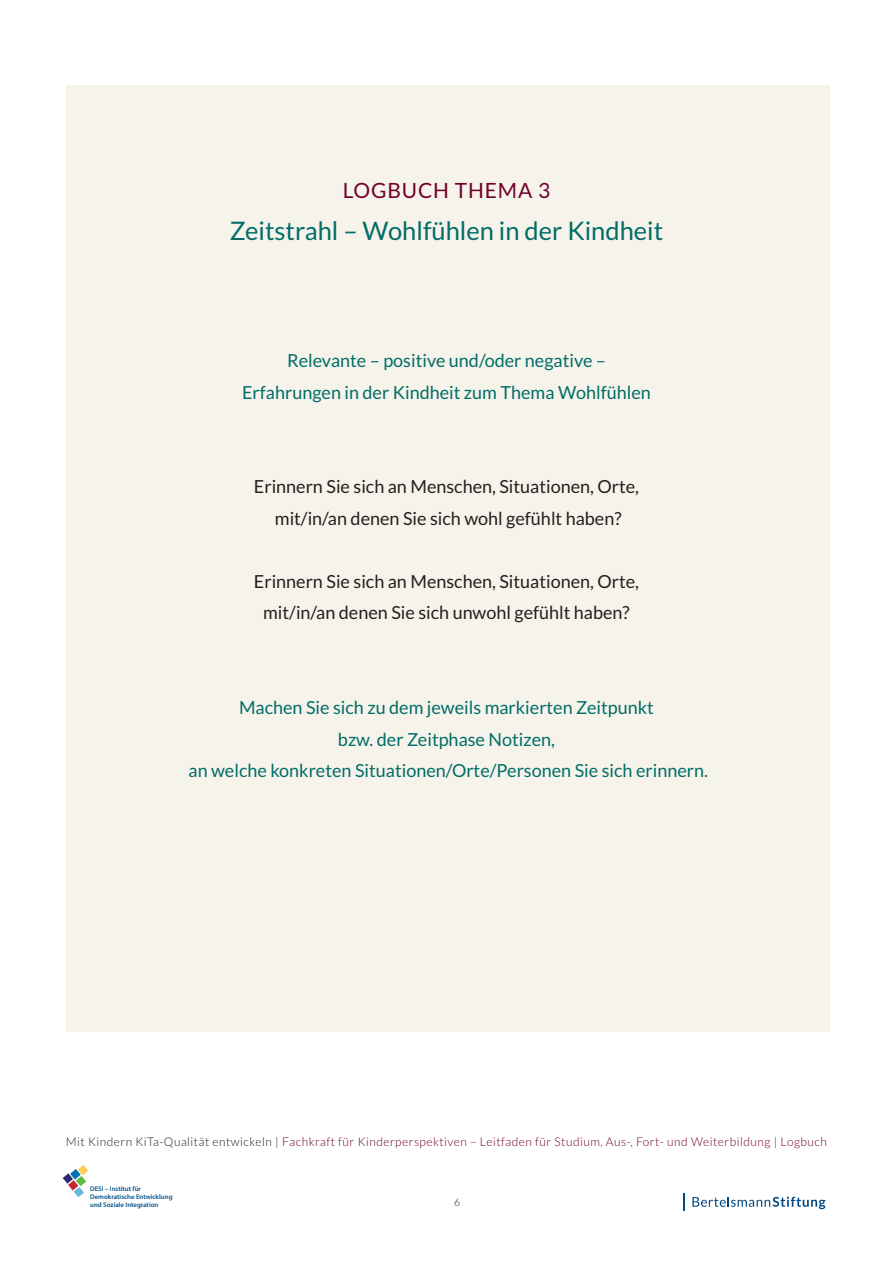
<style>
.page{position:relative;width:893px;height:1263px;background:#fff}
.page>*{position:absolute;margin:0;border:0;box-sizing:border-box;transform-origin:0 0}
.t1{font:25.5px "Lato";color:#006d67}
.t2{font:21px "Lato";letter-spacing:.04em;color:#71002f}
.t3{font:18px/31.5px "Lato";color:#006d67;text-align:center}
.t4{font:18px/31.5px "Lato";color:#231f20;text-align:center}
.t5{font:300 12px "Lato";letter-spacing:.04em;color:#71002f}
.t6{font:300 10.5px "Lato";color:#231f20}
.t7{font:600 6.75px/8.1px "Myriad Pro";color:#005088}
.s1{color:#231f20}
</style>
<div class="page">
<div style="left:66px;top:85px;width:763px;height:946px;background:#f6f3ea"></div>
<svg style="left:692px;top:1197px;width:133px;height:12px"></svg>
<svg style="left:684px;top:1193px;width:1px;height:17px"></svg>
<svg style="left:63px;top:1165px;width:25px;height:32px"></svg>
<p class="t2" style="left:343px;top:178px;width:209px">LOGBUCH THEMA 3</p>
<p class="t1" style="left:230px;top:216px;width:435px">Zeitstrahl – Wohlfühlen in der Kindheit</p>
<p class="t3" style="left:242px;top:345px;width:410px">Relevante – positive und/oder negative –<br>Erfahrungen in der Kindheit zum Thema Wohlfühlen</p>
<p class="t4" style="left:254px;top:471px;width:387px">Erinnern Sie sich an Menschen, Situationen, Orte, mit/in/an denen Sie sich wohl gefühlt haben?</p>
<p class="t4" style="left:254px;top:566px;width:387px">Erinnern Sie sich an Menschen, Situationen, Orte, mit/in/an denen Sie sich unwohl gefühlt haben?</p>
<p class="t3" style="left:189px;top:692px;width:521px">Machen Sie sich zu dem jeweils markierten Zeitpunkt<br>bzw. der Zeitphase Notizen,<br>an welche konkreten Situationen/Orte/Personen Sie sich erinnern.</p>
<p class="t5" style="left:66px;top:1135px;width:763px"><span class="s1">Mit Kindern KiTa-Qualität entwickeln |</span> Fachkraft für Kinderperspektiven – Leitfaden für Studium, Aus-, Fort- und Weiterbildung | Logbuch</p>
<p class="t7" style="left:90px;top:1184px;width:84px">DESI – Institut für<br>Demokratische Entwicklung und Soziale Integration</p>
<p class="t6" style="left:454px;top:1197px;width:8px">6</p>
</div>
